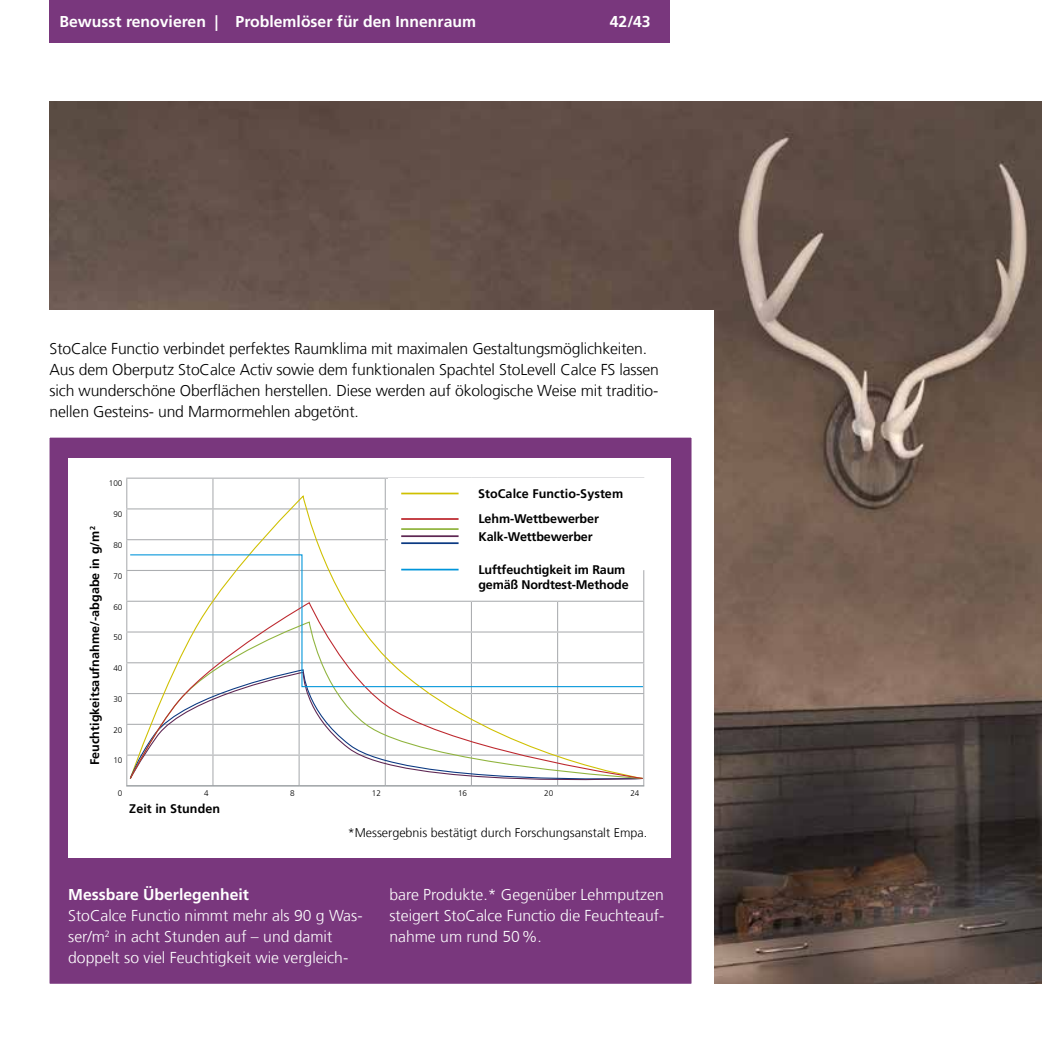
<style>
.page{position:relative;width:1042px;height:1042px;background:#fff}
.page>*{position:absolute;margin:0;border:0;box-sizing:border-box;transform-origin:0 0}
.t1{font:300 15.75px/21px "Sto Frutiger";letter-spacing:-.01em;color:#000}
.t2{font:300 15.75px/21px "Sto Frutiger";color:#fff}
.t3{font:700 15.75px "Sto Frutiger";color:#fff}
.t4{font:700 12.6px/25.6px "Sto Frutiger";letter-spacing:-.01em;color:#000}
.t5{font:300 12.6px "Sto Frutiger";color:#000}
.t6{font:300 8.22px "Sto Frutiger";color:#000}
</style>
<div class="page">
<img style="left:50px;top:102px;width:992px;height:881px">
<div style="left:0;top:311px;width:713px;height:673px;background:#fff"></div>
<svg style="left:49px;top:406px;width:674px;height:578px"></svg>
<div style="left:68px;top:459px;width:603px;height:399px;background:#fff"></div>
<div style="left:50px;top:0;width:620px;height:42px;background:#79377d"></div>
<hr style="left:126px;top:477px;width:87px;height:2px;background:#acaeb1">
<svg style="left:126px;top:479px;width:1px;height:29px"></svg>
<hr style="left:213px;top:477px;width:86px;height:2px;background:#acaeb1">
<svg style="left:212px;top:479px;width:1px;height:17px"></svg>
<hr style="left:299px;top:477px;width:86px;height:2px;background:#acaeb1">
<svg style="left:299px;top:479px;width:1px;height:17px"></svg>
<hr style="left:385px;top:477px;width:86px;height:2px;background:#acaeb1">
<svg style="left:385px;top:479px;width:1px;height:17px"></svg>
<hr style="left:471px;top:477px;width:86px;height:2px;background:#acaeb1">
<hr style="left:557px;top:477px;width:87px;height:2px;background:#acaeb1">
<hr style="left:126px;top:508px;width:87px;height:1px;background:#acaeb1">
<hr style="left:126px;top:509px;width:1px;height:30px;background:#acaeb1">
<hr style="left:126px;top:539px;width:87px;height:1px;background:#acaeb1">
<hr style="left:126px;top:540px;width:1px;height:30px;background:#acaeb1">
<hr style="left:126px;top:570px;width:87px;height:1px;background:#acaeb1">
<hr style="left:126px;top:571px;width:1px;height:30px;background:#acaeb1">
<hr style="left:126px;top:601px;width:87px;height:1px;background:#acaeb1">
<svg style="left:126px;top:602px;width:1px;height:29px"></svg>
<hr style="left:126px;top:631px;width:87px;height:1px;background:#acaeb1">
<hr style="left:126px;top:632px;width:1px;height:30px;background:#acaeb1">
<hr style="left:126px;top:662px;width:87px;height:1px;background:#acaeb1">
<hr style="left:126px;top:663px;width:1px;height:30px;background:#acaeb1">
<hr style="left:126px;top:693px;width:87px;height:1px;background:#acaeb1">
<hr style="left:126px;top:694px;width:1px;height:30px;background:#acaeb1">
<hr style="left:126px;top:724px;width:87px;height:1px;background:#acaeb1">
<svg style="left:126px;top:725px;width:1px;height:29px"></svg>
<hr style="left:126px;top:754px;width:87px;height:1px;background:#acaeb1">
<hr style="left:126px;top:755px;width:1px;height:30px;background:#acaeb1">
<hr style="left:126px;top:785px;width:87px;height:1px;background:#787f84">
<svg style="left:129px;top:496px;width:259px;height:58px"></svg>
<svg style="left:129px;top:779px;width:515px;height:8px"></svg>
<svg style="left:129px;top:688px;width:515px;height:91px"></svg>
<div style="left:389px;top:478px;width:257px;height:92px;background:#fff"></div>
<hr style="left:401px;top:493px;width:57px;height:1px;background:#cfc000">
<hr style="left:401px;top:518px;width:57px;height:2px;background:#bd282e">
<hr style="left:401px;top:535px;width:57px;height:2px;background:#5e2753">
<hr style="left:401px;top:528px;width:57px;height:2px;background:#90b43e">
<hr style="left:401px;top:542px;width:57px;height:2px;background:#0b3982">
<svg style="left:129px;top:554px;width:515px;height:134px"></svg>
<hr style="left:401px;top:569px;width:57px;height:1px;background:#0095da">
<p class="t3" style="left:60px;top:12px;width:418px">Bewusst renovieren | Problemlöser für den Innenraum</p>
<p class="t3" style="left:610px;top:12px;width:42px">42/43</p>
<p class="t1" style="left:50px;top:338px;width:611px">StoCalce Functio verbindet perfektes Raumklima mit maximalen Gestaltungsmöglichkeiten.<br>Aus dem Oberputz StoCalce Activ sowie dem funktionalen Spachtel StoLevell Calce FS lassen sich wunderschöne Oberflächen herstellen. Diese werden auf ökologische Weise mit traditio&shy;nellen Gesteins- und Marmormehlen abgetönt.</p>
<p class="t6" style="left:109px;top:479px;width:15px">100</p>
<p class="t6" style="left:113px;top:509px;width:11px">90</p>
<p class="t6" style="left:113px;top:540px;width:11px">80</p>
<p class="t6" style="left:113px;top:571px;width:11px">70</p>
<p class="t6" style="left:113px;top:602px;width:11px">60</p>
<p class="t6" style="left:113px;top:633px;width:11px">50</p>
<p class="t6" style="left:113px;top:663px;width:11px">40</p>
<p class="t6" style="left:113px;top:694px;width:11px">30</p>
<p class="t6" style="left:113px;top:725px;width:11px">20</p>
<p class="t6" style="left:113px;top:756px;width:11px">10</p>
<p class="t6" style="left:118px;top:789px;width:6px">0</p>
<p class="t6" style="left:204px;top:789px;width:6px">4</p>
<p class="t6" style="left:290px;top:789px;width:6px">8</p>
<p class="t6" style="left:372px;top:789px;width:11px">12</p>
<p class="t6" style="left:458px;top:789px;width:11px">16</p>
<p class="t6" style="left:544px;top:789px;width:11px">20</p>
<p class="t6" style="left:630px;top:789px;width:11px">24</p>
<p class="t4" style="left:129px;top:796px;width:92px">Zeit in Stunden</p>
<p class="t4" style="left:478px;top:481px;width:146px">StoCalce Functio-System<br>Lehm-Wettbewerber</p>
<p class="t4" style="left:478px;top:523px;width:116px">Kalk-Wettbewerber</p>
<p class="t4" style="left:478px;top:562px;width:152px;line-height:15px">Luftfeuchtigkeit im Raum gemäß Nordtest-Methode</p>
<p class="t4" style="left:82px;top:765px;width:240px;rotate:-90deg">Feuchtigkeitsaufnahme/-abgabe in g/m<sup>2</sup></p>
<p class="t5" style="left:348px;top:825px;width:301px">*Messergebnis bestätigt durch Forschungsanstalt Empa.</p>
<p class="t3" style="left:68px;top:885px;width:182px">Messbare Überlegenheit</p>
<p class="t2" style="left:68px;top:905px;width:296px">StoCalce Functio nimmt mehr als 90 g Was&shy;ser/m<sup>2</sup> in acht Stunden auf – und damit doppelt so viel Feuchtigkeit wie vergleich-</p>
<p class="t2" style="left:389px;top:884px;width:276px;text-align:justify">bare Produkte.* Gegenüber Lehmputzen steigert StoCalce Functio die Feuchteauf&shy;nahme um rund 50%.</p>
</div>
